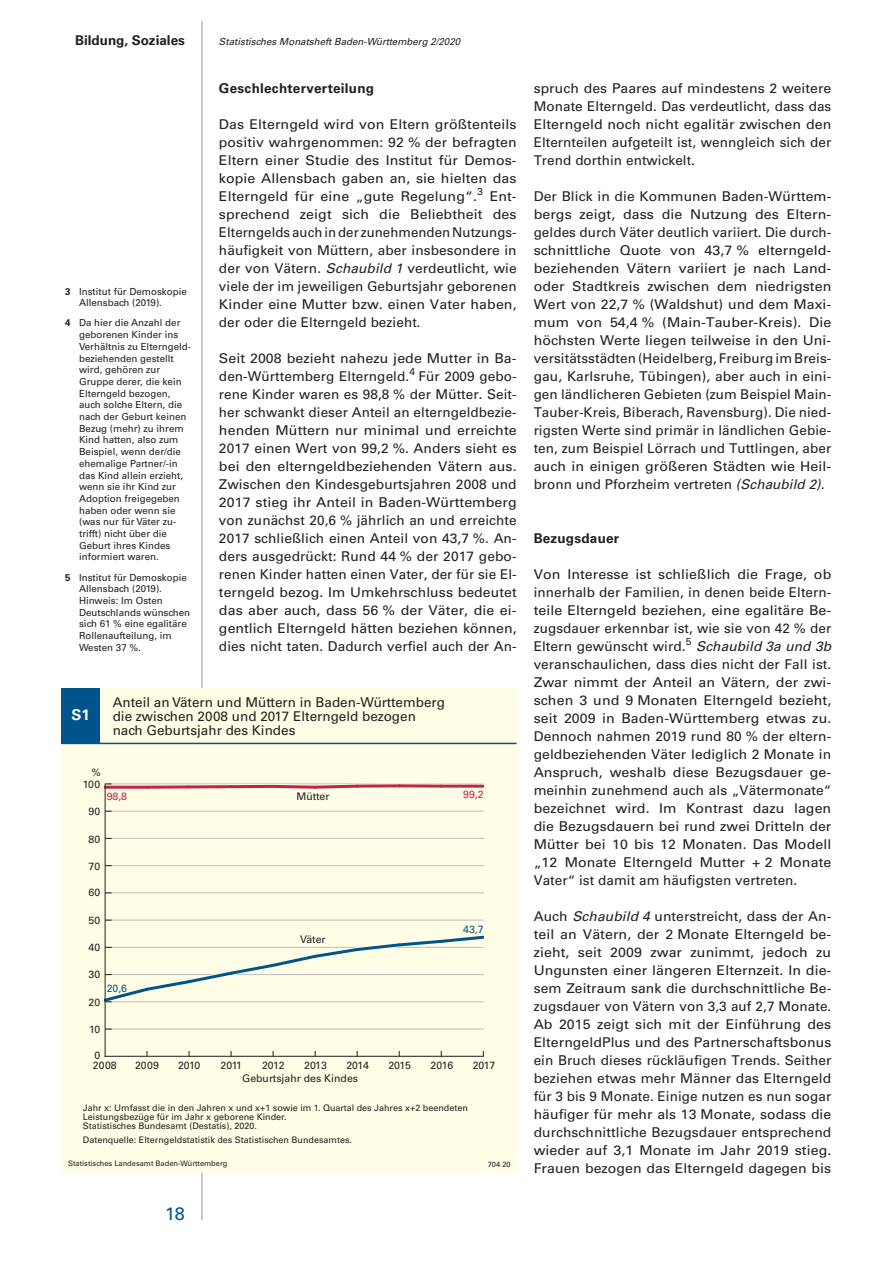
<style>
.page{position:relative;width:893px;height:1263px;background:#fff}
.page>*{position:absolute;margin:0;border:0;box-sizing:border-box;transform-origin:0 0}
.t1{font:18px "Univers";color:#01548a}
.t2{font:700 15px "Univers";color:#fff}
.t3{font:13.5px/18px "Univers";letter-spacing:.005em;color:#231f20;text-align:justify;scale:1.05 1}
.t4{font:13.5px/18px "Univers";letter-spacing:.005em;color:#231f20;text-align:justify}
.t5{font:700 13.5px "Univers";letter-spacing:.015em;color:#231f20}
.t6{font:10.5px "Univers";color:#231f20}
.t7{font:10.5px "Univers";color:#01548a}
.t8{font:10.5px "Univers";color:#bf2645}
.t9{font:9.75px/11.7px "Univers";color:#231f20}
.t10{font:italic 9.75px "Univers";color:#231f20}
.t11{font:9px/9px "Univers";color:#231f20}
.t12{font:7.5px "Univers";color:#231f20}
.s1{font-weight:700}
.s2{font-style:italic}
</style>
<div class="page">
<hr style="left:202px;top:21px;width:1px;height:1199px;background:#939598">
<div style="left:62px;top:688px;width:455px;height:485px;background:#fffde5"></div>
<div style="left:62px;top:688px;width:38px;height:55px;background:#01548a"></div>
<hr style="left:107px;top:1029px;width:377px;height:1px;background:#bcbdc0">
<hr style="left:107px;top:1001px;width:377px;height:1px;background:#bcbdc0">
<hr style="left:107px;top:974px;width:377px;height:1px;background:#bcbdc0">
<hr style="left:107px;top:947px;width:377px;height:1px;background:#bcbdc0">
<hr style="left:107px;top:920px;width:377px;height:1px;background:#bcbdc0">
<hr style="left:107px;top:893px;width:377px;height:1px;background:#bcbdc0">
<hr style="left:107px;top:865px;width:377px;height:1px;background:#bcbdc0">
<hr style="left:107px;top:838px;width:377px;height:1px;background:#bcbdc0">
<hr style="left:107px;top:811px;width:377px;height:1px;background:#bcbdc0">
<hr style="left:107px;top:784px;width:377px;height:1px;background:#bcbdc0">
<hr style="left:105px;top:785px;width:42px;height:4px;background:#ecbfb7">
<svg style="left:189px;top:784px;width:42px;height:5px"></svg>
<svg style="left:231px;top:784px;width:37px;height:5px"></svg>
<hr style="left:441px;top:784px;width:42px;height:4px;background:#e6aca8">
<hr style="left:105px;top:786px;width:42px;height:3px;background:#bf2645">
<svg style="left:147px;top:785px;width:42px;height:4px"></svg>
<hr style="left:189px;top:785px;width:42px;height:3px;background:#bf2645">
<hr style="left:231px;top:785px;width:42px;height:3px;background:#bf2645">
<svg style="left:268px;top:784px;width:89px;height:5px"></svg>
<svg style="left:357px;top:784px;width:42px;height:4px"></svg>
<svg style="left:399px;top:784px;width:42px;height:4px"></svg>
<hr style="left:441px;top:785px;width:42px;height:3px;background:#bf2645">
<svg style="left:106px;top:935px;width:377px;height:68px"></svg>
<hr style="left:62px;top:743px;width:455px;height:1px;background:#01548a">
<hr style="left:105px;top:1056px;width:378px;height:1px;background:#231f20">
<hr style="left:105px;top:784px;width:1px;height:272px;background:#231f20">
<p class="t5" style="left:75px;top:32px;width:111px">Bildung, Soziales</p>
<p class="t10" style="left:219px;top:35px;width:243px">Statistisches Monatsheft Baden-Württemberg 2/2020</p>
<p class="t9" style="left:79px;top:285px;width:109px;text-indent:-14px"><span class="s1">3</span> Institut für Demoskopie<br>Allensbach (2019).</p>
<p class="t9" style="left:79px;top:317px;width:113px;text-indent:-14px"><span class="s1">4</span> Da hier die Anzahl der geborenen Kinder ins<br>Verhältnis zu Elterngeld‑ beziehenden gestellt wird, gehören zur<br>Gruppe derer, die kein<br>Elterngeld bezogen, auch solche Eltern, die nach der Geburt keinen<br>Bezug (mehr) zu ihrem<br>Kind hatten, also zum<br>Beispiel, wenn der/die ehemalige Partner/-in das Kind allein erzieht, wenn sie ihr Kind zur<br>Adoption freigegeben haben oder wenn sie (was nur für Väter zu‑ trifft) nicht über die<br>Geburt ihres Kindes informiert waren.</p>
<p class="t9" style="left:79px;top:571px;width:113px;text-indent:-14px"><span class="s1">5</span> Institut für Demoskopie<br>Allensbach (2019).<br>Hinweis: Im Osten<br>Deutschlands wünschen sich 61 % eine egalitäre<br>Rollenaufteilung, im<br>Westen 37 %.</p>
<p class="t5" style="left:219px;top:80px;width:157px">Geschlechterverteilung</p>
<p class="t3" style="left:219px;top:115px;width:285px">Das Elterngeld wird von Eltern größtenteils positiv wahrgenommen: 92 % der befragten Eltern einer Studie des Institut für Demos‑ kopie Allensbach gaben an, sie hielten das Elterngeld für eine „gute Regelung“.<sup>3</sup> Ent‑ sprechend zeigt sich die Beliebtheit des Elterngelds auch in der zunehmenden Nutzungs‑ häufigkeit von Müttern, aber insbesondere in der von Vätern. <span class="s2">Schaubild 1</span> verdeutlicht, wie viele der im jeweiligen Geburtsjahr geborenen Kinder eine Mutter bzw. einen Vater haben, der oder die Elterngeld bezieht.</p>
<p class="t3" style="left:219px;top:349px;width:285px">Seit 2008 bezieht nahezu jede Mutter in Ba‑ den-Württemberg Elterngeld.<sup>4</sup> Für 2009 gebo‑ rene Kinder waren es 98,8 % der Mütter. Seit‑ her schwankt dieser Anteil an elterngeldbezie‑ henden Müttern nur minimal und erreichte 2017 einen Wert von 99,2 %. Anders sieht es bei den elterngeldbeziehenden Vätern aus.<br>Zwischen den Kindesgeburtsjahren 2008 und 2017 stieg ihr Anteil in Baden-Württemberg von zunächst 20,6 % jährlich an und erreichte 2017 schließlich einen Anteil von 43,7 %. An‑ ders ausgedrückt: Rund 44 % der 2017 gebo‑ renen Kinder hatten einen Vater, der für sie El‑ terngeld bezog. Im Umkehrschluss bedeutet das aber auch, dass 56 % der Väter, die ei‑ gentlich Elterngeld hätten beziehen können, dies nicht taten. Dadurch verfiel auch der An‑</p>
<p class="t2" style="left:72px;top:706px;width:20px">S1</p>
<p class="t6" style="left:91px;top:766px;width:11px">%</p>
<p class="t6" style="left:83px;top:778px;width:19px">100</p>
<p class="t4" style="left:113px;top:695px;width:334px;line-height:14.2px;text-align:left">Anteil an Vätern und Müttern in Baden-Württemberg die zwischen 2008 und 2017 Elterngeld bezogen nach Geburtsjahr des Kindes</p>
<p class="t8" style="left:107px;top:790px;width:22px">98,8</p>
<p class="t6" style="left:89px;top:805px;width:13px">90</p>
<p class="t6" style="left:89px;top:833px;width:13px">80</p>
<p class="t6" style="left:89px;top:860px;width:13px">70</p>
<p class="t6" style="left:89px;top:886px;width:13px">60</p>
<p class="t6" style="left:89px;top:914px;width:13px">50</p>
<p class="t6" style="left:89px;top:941px;width:13px">40</p>
<p class="t6" style="left:89px;top:968px;width:13px">30</p>
<p class="t7" style="left:107px;top:982px;width:22px">20,6</p>
<p class="t6" style="left:89px;top:996px;width:13px">20</p>
<p class="t6" style="left:89px;top:1023px;width:13px">10</p>
<p class="t6" style="left:94px;top:1049px;width:7px">0</p>
<p class="t6" style="left:296px;top:790px;width:34px">Mütter</p>
<p class="t6" style="left:300px;top:933px;width:27px">Väter</p>
<p class="t8" style="left:463px;top:788px;width:22px">99,2</p>
<p class="t7" style="left:463px;top:923px;width:22px">43,7</p>
<p class="t6" style="left:93px;top:1059px;width:25px">2008</p>
<p class="t6" style="left:135px;top:1059px;width:25px">2009</p>
<p class="t6" style="left:178px;top:1059px;width:24px">2010</p>
<p class="t6" style="left:221px;top:1059px;width:23px">2011</p>
<p class="t6" style="left:262px;top:1059px;width:24px">2012</p>
<p class="t6" style="left:304px;top:1059px;width:24px">2013</p>
<p class="t6" style="left:346px;top:1059px;width:24px">2014</p>
<p class="t6" style="left:388px;top:1059px;width:24px">2015</p>
<p class="t6" style="left:431px;top:1059px;width:24px">2016</p>
<p class="t6" style="left:473px;top:1059px;width:24px">2017</p>
<p class="t6" style="left:242px;top:1072px;width:117px">Geburtsjahr des Kindes</p>
<p class="t11" style="left:83px;top:1104px;width:386px">Jahr x: Umfasst die in den Jahren x und x+1 sowie im 1. Quartal des Jahres x+2 beendeten<br>Leistungsbezüge für im Jahr x geborene Kinder.<br>Statistisches Bundesamt (Destatis), 2020.</p>
<p class="t11" style="left:83px;top:1135px;width:271px">Datenquelle: Elterngeldstatistik des Statistischen Bundesamtes.</p>
<p class="t12" style="left:68px;top:1159px;width:161px">Statistisches Landesamt Baden-Württemberg</p>
<p class="t12" style="left:488px;top:1159px;width:24px">704 20</p>
<h1 class="t1" style="left:165px;top:1203px;width:21px">18</h1>
<p class="t4" style="left:534px;top:79px;width:299px">spruch des Paares auf mindestens 2 weitere Monate Elterngeld. Das verdeutlicht, dass das Elterngeld noch nicht egalitär zwischen den Elternteilen aufgeteilt ist, wenngleich sich der Trend dorthin entwickelt.</p>
<p class="t4" style="left:534px;top:187px;width:299px">Der Blick in die Kommunen Baden-Württem‑ bergs zeigt, dass die Nutzung des Eltern‑ geldes durch Väter deutlich variiert. Die durch‑ schnittliche Quote von 43,7 % elterngeld‑ beziehenden Vätern variiert je nach Land&shy;oder Stadtkreis zwischen dem niedrigsten Wert von 22,7 % (Waldshut) und dem Maxi‑ mum von 54,4 % (Main-Tauber-Kreis). Die höchsten Werte liegen teilweise in den Uni‑ versitätsstädten (Heidelberg, Freiburg im Breis‑ gau, Karlsruhe, Tübingen), aber auch in eini&shy;gen ländlicheren Gebieten (zum Beispiel Main-Tauber-Kreis, Biberach, Ravensburg). Die nied‑ rigsten Werte sind primär in ländlichen Gebie‑ ten, zum Beispiel Lörrach und Tuttlingen, aber auch in einigen größeren Städten wie Heil&shy;bronn und Pforzheim vertreten <span class="s2">(Schaubild 2).</span></p>
<p class="t5" style="left:534px;top:530px;width:87px">Bezugsdauer</p>
<p class="t3" style="left:534px;top:565px;width:285px">Von Interesse ist schließlich die Frage, ob innerhalb der Familien, in denen beide Eltern‑ teile Elterngeld beziehen, eine egalitäre Be‑ zugsdauer erkennbar ist, wie sie von 42 % der Eltern gewünscht wird.<sup>5</sup> <span class="s2">Schaubild 3a und 3b </span>veranschaulichen, dass dies nicht der Fall ist.<br>Zwar nimmt der Anteil an Vätern, der zwi‑ schen 3 und 9 Monaten Elterngeld bezieht, seit 2009 in Baden-Württemberg etwas zu.<br>Dennoch nahmen 2019 rund 80 % der eltern‑ geldbeziehenden Väter lediglich 2 Monate in Anspruch, weshalb diese Bezugsdauer ge‑ meinhin zunehmend auch als „Vätermonate“ bezeichnet wird. Im Kontrast dazu lagen die Bezugsdauern bei rund zwei Dritteln der Mütter bei 10 bis 12 Monaten. Das Modell „12 Monate Elterngeld Mutter + 2 Monate Vater“ ist damit am häufigsten vertreten.</p>
<p class="t4" style="left:534px;top:907px;width:299px">Auch <span class="s2">Schaubild 4</span> unterstreicht, dass der An‑ teil an Vätern, der 2 Monate Elterngeld be‑ zieht, seit 2009 zwar zunimmt, jedoch zu Ungunsten einer längeren Elternzeit. In die‑ sem Zeitraum sank die durchschnittliche Be‑ zugsdauer von Vätern von 3,3 auf 2,7 Monate.<br>Ab 2015 zeigt sich mit der Einführung des ElterngeldPlus und des Partnerschaftsbonus ein Bruch dieses rückläufigen Trends. Seither beziehen etwas mehr Männer das Elterngeld für 3 bis 9 Monate. Einige nutzen es nun sogar häufiger für mehr als 13 Monate, sodass die durchschnittliche Bezugsdauer entsprechend wieder auf 3,1 Monate im Jahr 2019 stieg.<br>Frauen bezogen das Elterngeld dagegen bis</p>
</div>
